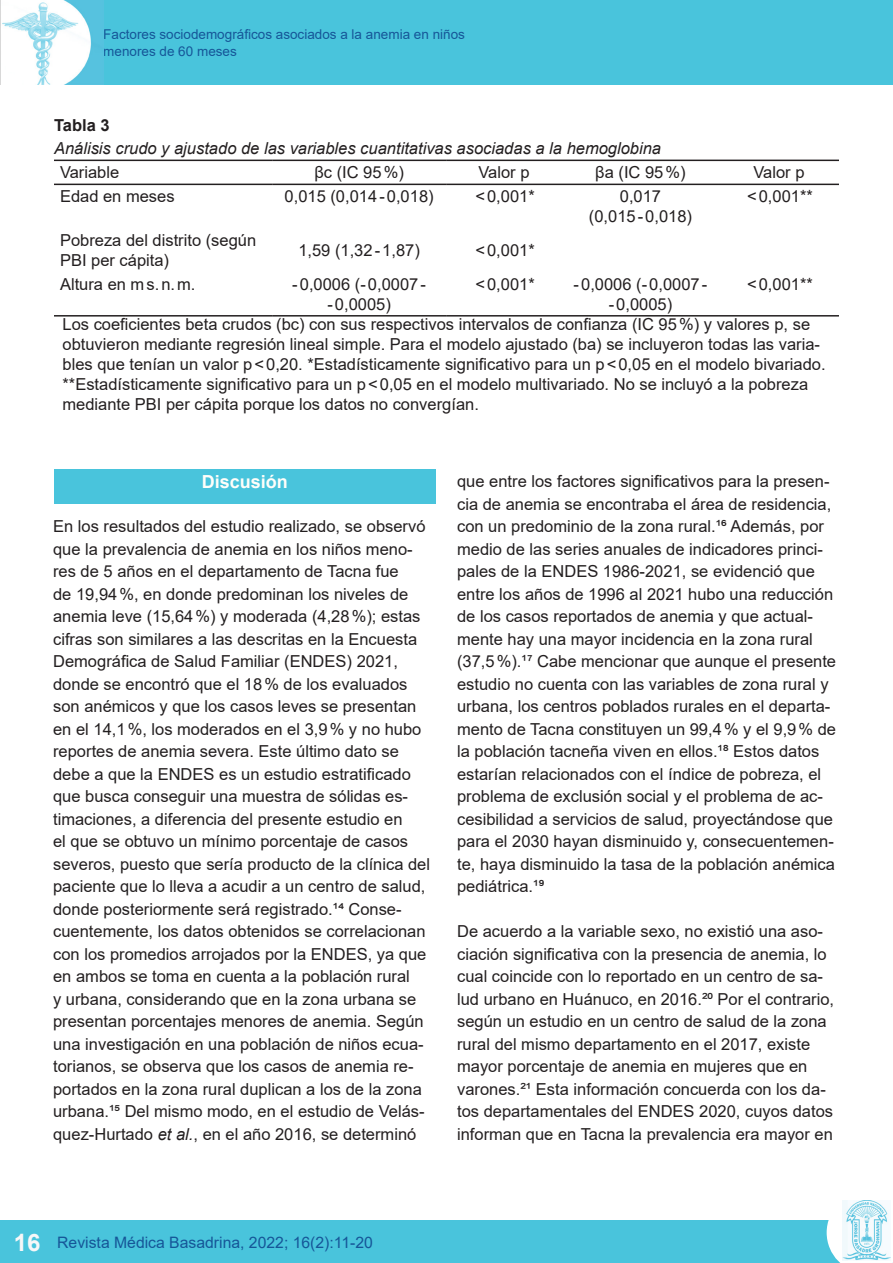
<style>
.page{position:relative;width:893px;height:1263px;background:#fff}
.page>*{position:absolute;margin:0;border:0;box-sizing:border-box;transform-origin:0 0}
.t1{font:700 24px "Arial";color:#f7f7f8}
.t2{font:700 18px "Arial";color:#fffefa}
.t3{font:16.5px/22.5px "Arial";color:#231f20}
.t4{font:italic 16.5px "Arial";color:#231f20}
.t5{font:700 16.5px "Arial";color:#231f20}
.t6{font:15.75px "Arial";color:#165698}
.t7{font:13.5px/16.5px "Arial";color:#165698}
.s1{font-style:italic}
</style>
<div class="page">
<div style="left:0;top:0;width:892px;height:85px;background:#49c4dc"></div>
<img style="left:0;top:0;width:103px;height:85px">
<div style="left:0;top:1221px;width:893px;height:42px;background:#49c4dc"></div>
<svg style="left:827px;top:1200px;width:66px;height:63px"></svg>
<img style="left:843px;top:1200px;width:47px;height:60px">
<div style="left:54px;top:469px;width:382px;height:34px;background:#49c4dc"></div>
<hr style="left:54px;top:160px;width:218px;height:1px;background:#231f20">
<hr style="left:272px;top:160px;width:174px;height:1px;background:#231f20">
<hr style="left:446px;top:160px;width:116px;height:1px;background:#231f20">
<hr style="left:562px;top:160px;width:157px;height:1px;background:#231f20">
<hr style="left:719px;top:160px;width:120px;height:1px;background:#231f20">
<hr style="left:54px;top:184px;width:218px;height:1px;background:#231f20">
<hr style="left:272px;top:184px;width:174px;height:1px;background:#231f20">
<hr style="left:446px;top:184px;width:116px;height:1px;background:#231f20">
<hr style="left:562px;top:184px;width:157px;height:1px;background:#231f20">
<hr style="left:719px;top:184px;width:120px;height:1px;background:#231f20">
<hr style="left:54px;top:315px;width:218px;height:2px;background:#231f20">
<hr style="left:272px;top:315px;width:174px;height:2px;background:#231f20">
<hr style="left:446px;top:315px;width:116px;height:2px;background:#231f20">
<hr style="left:562px;top:315px;width:157px;height:2px;background:#231f20">
<hr style="left:719px;top:315px;width:120px;height:2px;background:#231f20">
<p class="t7" style="left:103px;top:26px;width:363px">Factores sociodemográficos asociados a la anemia en niños menores de 60 meses</p>
<p class="t5" style="left:54px;top:114px;width:57px">Tabla 3</p>
<p class="t4" style="left:54px;top:137px;width:609px">Análisis crudo y ajustado de las variables cuantitativas asociadas a la hemoglobina</p>
<p class="t3" style="left:60px;top:161px;width:61px">Variable</p>
<p class="t3" style="left:314px;top:161px;width:91px">βc (IC 95%)</p>
<p class="t3" style="left:478px;top:161px;width:53px">Valor p</p>
<p class="t3" style="left:595px;top:161px;width:92px">βa (IC 95%)</p>
<p class="t3" style="left:753px;top:161px;width:53px">Valor p</p>
<p class="t3" style="left:60px;top:185px;width:116px">Edad en meses</p>
<p class="t3" style="left:285px;top:185px;width:151px">0,015 (0,014-0,018)</p>
<p class="t3" style="left:475px;top:185px;width:61px">&lt;0,001*</p>
<p class="t3" style="left:589px;top:187px;width:105px;line-height:19.8px;text-align:center">0,017 (0,015-0,018)</p>
<p class="t3" style="left:747px;top:185px;width:67px">&lt;0,001**</p>
<p class="t3" style="left:60px;top:230px;width:198px;line-height:19.8px">Pobreza del distrito (según<br>PBI per cápita)</p>
<p class="t3" style="left:298px;top:239px;width:123px">1,59 (1,32-1,87)</p>
<p class="t3" style="left:475px;top:239px;width:61px">&lt;0,001*</p>
<p class="t3" style="left:60px;top:273px;width:137px">Altura en ms.n.m.</p>
<p class="t3" style="left:292px;top:274px;width:135px;line-height:19.8px;text-align:center">-0,0006 (-0,0007- -0,0005)</p>
<p class="t3" style="left:475px;top:273px;width:61px">&lt;0,001*</p>
<p class="t3" style="left:574px;top:274px;width:135px;line-height:19.8px;text-align:center">-0,0006 (-0,0007- -0,0005)</p>
<p class="t3" style="left:747px;top:273px;width:67px">&lt;0,001**</p>
<p class="t3" style="left:63px;top:315px;width:765px;line-height:19.8px">Los coeficientes beta crudos (bc) con sus respectivos intervalos de confianza (IC 95%) y valores p, se obtuvieron mediante regresión lineal simple. Para el modelo ajustado (ba) se incluyeron todas las varia&shy;bles que tenían un valor p&lt;0,20. *Estadísticamente significativo para un p&lt;0,05 en el modelo bivariado. **Estadísticamente significativo para un p&lt;0,05 en el modelo multivariado. No se incluyó a la pobreza mediante PBI per cápita porque los datos no convergían.</p>
<p class="t2" style="left:202px;top:469px;width:88px">Discusión</p>
<p class="t3" style="left:53px;top:515px;width:378px">En los resultados del estudio realizado, se observó que la prevalencia de anemia en los niños meno&shy;res de 5 años en el departamento de Tacna fue<br>de 19,94%, en donde predominan los niveles de anemia leve (15,64%) y moderada (4,28%); estas cifras son similares a las descritas en la Encuesta Demográfica de Salud Familiar (ENDES) 2021, donde se encontró que el 18% de los evaluados son anémicos y que los casos leves se presentan en el 14,1%, los moderados en el 3,9% y no hubo reportes de anemia severa. Este último dato se debe a que la ENDES es un estudio estratificado que busca conseguir una muestra de sólidas es&shy;timaciones, a diferencia del presente estudio en<br>el que se obtuvo un mínimo porcentaje de casos severos, puesto que sería producto de la clínica del paciente que lo lleva a acudir a un centro de salud, donde posteriormente será registrado.¹⁴ Conse&shy;cuentemente, los datos obtenidos se correlacionan con los promedios arrojados por la ENDES, ya que en ambos se toma en cuenta a la población rural<br>y urbana, considerando que en la zona urbana se presentan porcentajes menores de anemia. Según una investigación en una población de niños ecua&shy;torianos, se observa que los casos de anemia re&shy;portados en la zona rural duplican a los de la zona urbana.¹⁵ Del mismo modo, en el estudio de Velás&shy;quez-Hurtado <span class="s1">et al.</span>, en el año 2016, se determinó</p>
<p class="t3" style="left:457px;top:470px;width:380px">que entre los factores significativos para la presen&shy;cia de anemia se encontraba el área de residencia, con un predominio de la zona rural.¹⁶ Además, por medio de las series anuales de indicadores princi&shy;pales de la ENDES 1986-2021, se evidenció que entre los años de 1996 al 2021 hubo una reducción de los casos reportados de anemia y que actual&shy;mente hay una mayor incidencia en la zona rural (37,5%).¹⁷ Cabe mencionar que aunque el presente estudio no cuenta con las variables de zona rural y urbana, los centros poblados rurales en el departa&shy;mento de Tacna constituyen un 99,4% y el 9,9% de la población tacneña viven en ellos.¹⁸ Estos datos estarían relacionados con el índice de pobreza, el problema de exclusión social y el problema de ac&shy;cesibilidad a servicios de salud, proyectándose que para el 2030 hayan disminuido y, consecuentemen&shy;te, haya disminuido la tasa de la población anémica pediátrica.¹⁹</p>
<p class="t3" style="left:457px;top:920px;width:378px">De acuerdo a la variable sexo, no existió una aso&shy;ciación significativa con la presencia de anemia, lo cual coincide con lo reportado en un centro de sa&shy;lud urbano en Huánuco, en 2016.²⁰ Por el contrario, según un estudio en un centro de salud de la zona rural del mismo departamento en el 2017, existe mayor porcentaje de anemia en mujeres que en varones.²¹ Esta información concuerda con los da&shy;tos departamentales del ENDES 2020, cuyos datos informan que en Tacna la prevalencia era mayor en</p>
<p class="t1" style="left:14px;top:1225px;width:28px">16</p>
<p class="t6" style="left:57px;top:1231px;width:317px">Revista Médica Basadrina, 2022; 16(2):11-20</p>
</div>
